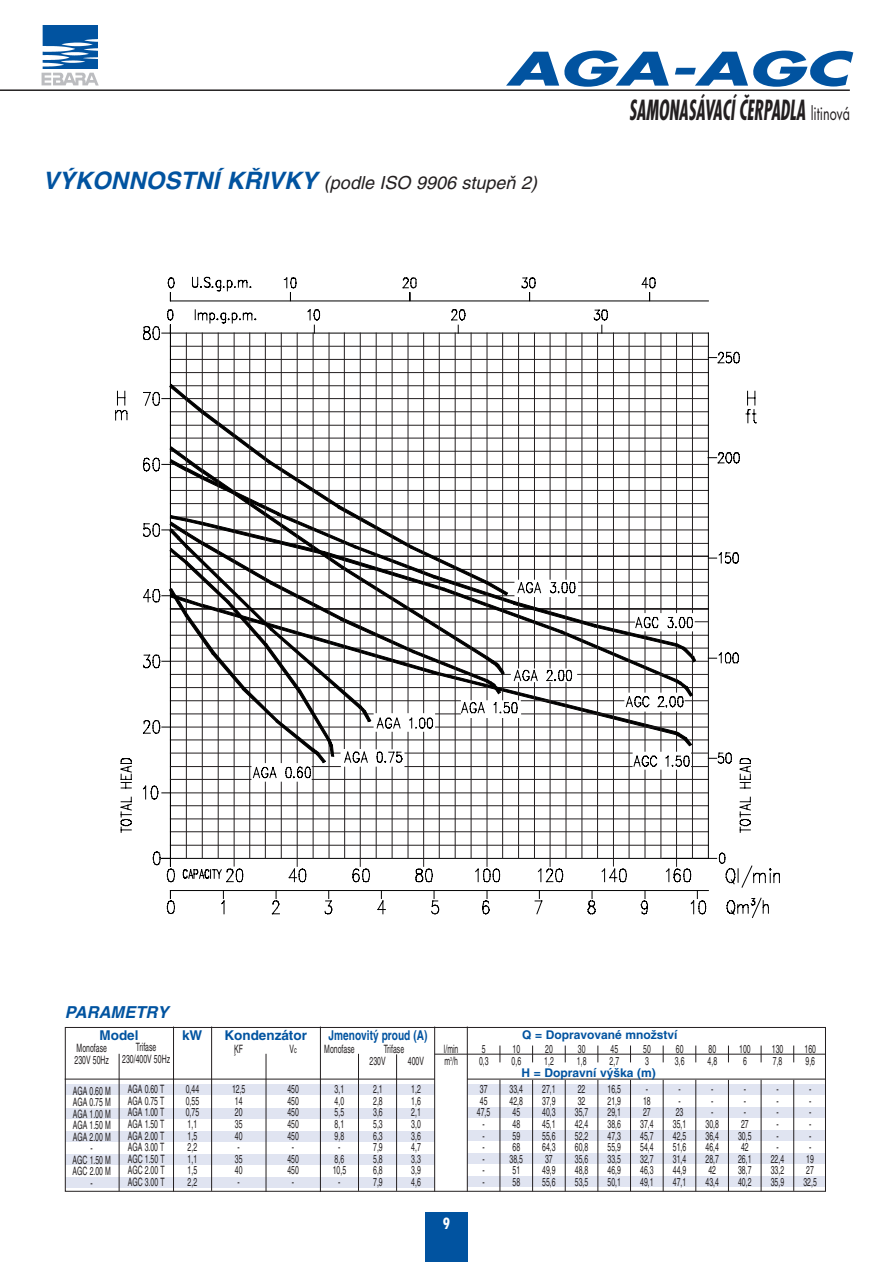
<style>
.page{position:relative;width:893px;height:1262px;background:#fff}
.page>*{position:absolute;margin:0;border:0;box-sizing:border-box;transform-origin:0 0}
.t1{font:italic 700 45px "Futura CE";color:#0153a0;scale:1.5 1}
.t2{font:italic 700 condensed 27px "Futura CE";color:#231f20;scale:.65 1}
.t3{font:italic 18px "Helvetica CE";color:#231f20}
.t4{font:italic 700 16.5px "Helvetica CE";color:#0153a0}
.t5{font:700 condensed 15px "Futura CE";color:#fff}
.t6{font:700 13.5px "Helvetica CE";color:#0153a0}
.t7{font:700 13.5px "Helvetica CE";color:#0153a0;scale:.75 1}
.t8{font:700 12px "Helvetica CE";color:#0153a0}
.t9{font:11.55px/11.6px "Helvetica CE";color:#231f20;scale:.6 1}
.s1{font-weight:400;font-style:normal;font-stretch:normal;font-size:18px}
.s2{font-weight:700;font-size:24px;color:#0153a0}
.s3{font-size:9px}
</style>
<div class="page">
<hr style="left:0;top:89px;width:849px;height:2px;background:#231f20">
<img style="left:42px;top:26px;width:55px;height:42px">
<img style="left:42px;top:72px;width:57px;height:13px">
<div style="left:425px;top:1212px;width:43px;height:50px;background:#0153a0"></div>
<svg style="left:115px;top:276px;width:665px;height:642px"></svg>
<div style="left:65px;top:1084px;width:369px;height:11px;background:#e0e4f1"></div>
<div style="left:467px;top:1084px;width:358px;height:11px;background:#e0e4f1"></div>
<div style="left:467px;top:1153px;width:358px;height:10px;background:#e0e4f1"></div>
<div style="left:467px;top:1176px;width:358px;height:10px;background:#e0e4f1"></div>
<div style="left:467px;top:1129px;width:358px;height:11px;background:#e0e4f1"></div>
<div style="left:467px;top:1106px;width:358px;height:11px;background:#e0e4f1"></div>
<div style="left:65px;top:1107px;width:369px;height:11px;background:#e0e4f1"></div>
<div style="left:65px;top:1130px;width:369px;height:11px;background:#e0e4f1"></div>
<div style="left:65px;top:1153px;width:369px;height:11px;background:#e0e4f1"></div>
<div style="left:65px;top:1176px;width:370px;height:11px;background:#e0e4f1"></div>
<div style="left:65px;top:1027px;width:761px;height:164px;border:1px solid #231f20"></div>
<hr style="left:119px;top:1053px;width:1px;height:138px;background:#231f20">
<hr style="left:173px;top:1026px;width:1px;height:165px;background:#231f20">
<hr style="left:211px;top:1026px;width:1px;height:164px;background:#231f20">
<hr style="left:266px;top:1053px;width:1px;height:138px;background:#231f20">
<hr style="left:320px;top:1026px;width:1px;height:166px;background:#231f20">
<hr style="left:358px;top:1053px;width:1px;height:137px;background:#231f20">
<hr style="left:396px;top:1054px;width:1px;height:136px;background:#231f20">
<hr style="left:434px;top:1026px;width:1px;height:165px;background:#231f20">
<hr style="left:467px;top:1026px;width:1px;height:165px;background:#231f20">
<hr style="left:499px;top:1079px;width:1px;height:112px;background:#231f20">
<hr style="left:532px;top:1079px;width:1px;height:112px;background:#231f20">
<hr style="left:565px;top:1079px;width:1px;height:112px;background:#231f20">
<hr style="left:597px;top:1079px;width:1px;height:112px;background:#231f20">
<hr style="left:630px;top:1079px;width:1px;height:112px;background:#231f20">
<hr style="left:663px;top:1079px;width:1px;height:112px;background:#231f20">
<hr style="left:695px;top:1079px;width:1px;height:112px;background:#231f20">
<hr style="left:728px;top:1079px;width:1px;height:112px;background:#231f20">
<hr style="left:760px;top:1079px;width:1px;height:112px;background:#231f20">
<hr style="left:793px;top:1079px;width:1px;height:111px;background:#231f20">
<svg style="left:499px;top:1045px;width:1px;height:17px"></svg>
<svg style="left:532px;top:1045px;width:1px;height:17px"></svg>
<svg style="left:565px;top:1045px;width:1px;height:17px"></svg>
<svg style="left:597px;top:1045px;width:1px;height:17px"></svg>
<svg style="left:630px;top:1045px;width:1px;height:17px"></svg>
<svg style="left:663px;top:1045px;width:1px;height:17px"></svg>
<svg style="left:695px;top:1045px;width:1px;height:17px"></svg>
<svg style="left:728px;top:1045px;width:1px;height:17px"></svg>
<svg style="left:760px;top:1045px;width:1px;height:17px"></svg>
<svg style="left:793px;top:1045px;width:1px;height:17px"></svg>
<hr style="left:434px;top:1053px;width:392px;height:1px;background:#231f20">
<hr style="left:467px;top:1078px;width:358px;height:1px;background:#231f20">
<hr style="left:65px;top:1078px;width:369px;height:1px;background:#231f20">
<h1 class="t1" style="left:506px;top:48px;width:230px">AGA-AGC</h1>
<h2 class="t2" style="left:628px;top:98px;width:342px">SAMONASÁVACÍ ČERPADLA <span class="s1">litinová</span></h2>
<h3 class="t3" style="left:43px;top:176px;width:495px"><span class="s2">V¯KONNOSTNÍ K¤IVKY</span> (podle ISO 9906 stupeÀ 2)</h3>
<h3 class="t4" style="left:65px;top:1005px;width:105px">PARAMETRY</h3>
<p class="t6" style="left:99px;top:1030px;width:40px">Model</p>
<p class="t6" style="left:182px;top:1030px;width:22px">kW</p>
<p class="t6" style="left:224px;top:1030px;width:84px">Kondenzátor</p>
<p class="t7" style="left:328px;top:1030px;width:133px">Jmenovit˘ proud (A)</p>
<p class="t8" style="left:522px;top:1030px;width:157px">Q = Dopravované mnoÏství</p>
<p class="t9" style="left:75px;top:1043px;width:59px">Monofase<br>230V 50Hz</p>
<p class="t9" style="left:73px;top:1085px;width:65px;text-align:center">AGA 0.60 M<br>AGA 0.75 M<br>AGA 1.00 M<br>AGA 1.50 M<br>AGA 2.00 M -<br>AGC 1.50 M<br>AGC 2.00 M -</p>
<p class="t9" style="left:136px;top:1042px;width:36px">Trifase</p>
<p class="t9" style="left:234px;top:1044px;width:16px">µF</p>
<p class="t9" style="left:289px;top:1044px;width:14px">V<span class="s3">c</span></p>
<p class="t9" style="left:122px;top:1053px;width:81px">230/400V 50Hz</p>
<p class="t9" style="left:128px;top:1084px;width:63px;text-align:justify">AGA 0.60 T AGA 0.75 T AGA 1.00 T AGA 1.50 T AGA 2.00 T AGA 3.00 T AGC 1.50 T AGC 2.00 T AGC 3.00 T</p>
<p class="t9" style="left:186px;top:1084px;width:24px">0,44<br>0,55<br>0,75<br>1,1<br>1,5<br>2,2<br>1,1<br>1,5<br>2,2</p>
<p class="t9" style="left:333px;top:1084px;width:24px;text-align:center">3,1<br>4,0<br>5,5<br>8,1<br>9,8 -<br>8,6<br>10,5 -</p>
<p class="t9" style="left:373px;top:1084px;width:17px;text-align:justify">2,1<br>2,8<br>3,6<br>5,3<br>6,3<br>7,9<br>5,8<br>6,8<br>7,9</p>
<p class="t9" style="left:411px;top:1084px;width:17px;text-align:justify">1,2<br>1,6<br>2,1<br>3,0<br>3,6<br>4,7<br>3,3<br>3,9<br>4,6</p>
<p class="t9" style="left:477px;top:1084px;width:24px;text-align:center">37<br>45<br>47,5 -<br>-<br>-<br>-<br>-<br>-</p>
<p class="t9" style="left:509px;top:1084px;width:24px">33,4<br>42,8<br>45<br>48<br>59<br>68<br>38,5<br>51<br>58</p>
<p class="t9" style="left:542px;top:1084px;width:24px">27,1<br>37,9<br>40,3<br>45,1<br>55,6<br>64,3<br>37<br>49,9<br>55,6</p>
<p class="t9" style="left:575px;top:1084px;width:24px">22<br>32<br>35,7<br>42,4<br>52,2<br>60,8<br>35,6<br>48,8<br>53,5</p>
<p class="t9" style="left:607px;top:1084px;width:24px;text-align:justify">16,5<br>21,9<br>29,1<br>38,6<br>47,3<br>55,9<br>33,5<br>46,9<br>50,1</p>
<p class="t9" style="left:640px;top:1084px;width:24px;text-align:center">-<br>18<br>27<br>37,4<br>45,7<br>54,4<br>32,7<br>46,3<br>49,1</p>
<p class="t9" style="left:672px;top:1084px;width:24px;text-align:center">-<br>-<br>23<br>35,1<br>42,5<br>51,6<br>31,4<br>44,9<br>47,1</p>
<p class="t9" style="left:705px;top:1084px;width:24px;text-align:center">-<br>-<br>-<br>30,8<br>36,4<br>46,4<br>28,7<br>42<br>43,4</p>
<p class="t9" style="left:738px;top:1084px;width:24px;text-align:center">-<br>-<br>-<br>27<br>30,5<br>42<br>26,1<br>38,7<br>40,2</p>
<p class="t9" style="left:770px;top:1084px;width:24px;text-align:center">-<br>-<br>-<br>-<br>-<br>-<br>22,4<br>33,2<br>35,9</p>
<p class="t9" style="left:803px;top:1084px;width:24px;text-align:center">-<br>-<br>-<br>-<br>-<br>-<br>19<br>27<br>32,5</p>
<p class="t9" style="left:324px;top:1044px;width:52px">Monofase</p>
<p class="t9" style="left:384px;top:1044px;width:36px">Trifase</p>
<p class="t9" style="left:444px;top:1044px;width:26px">l/min m<sup>3</sup>/h</p>
<p class="t9" style="left:479px;top:1044px;width:18px">5<br>0,3</p>
<p class="t9" style="left:511px;top:1044px;width:17px">10<br>0,6</p>
<p class="t9" style="left:544px;top:1044px;width:17px">20<br>1,2</p>
<p class="t9" style="left:577px;top:1044px;width:18px">30<br>1,8</p>
<p class="t9" style="left:609px;top:1044px;width:17px">45<br>2,7</p>
<p class="t9" style="left:643px;top:1044px;width:14px">50<br>3</p>
<p class="t9" style="left:675px;top:1044px;width:18px">60<br>3,6</p>
<p class="t9" style="left:707px;top:1044px;width:18px">80<br>4,8</p>
<p class="t9" style="left:739px;top:1044px;width:21px;text-align:center">100<br>6</p>
<p class="t9" style="left:771px;top:1044px;width:21px">130<br>7,8</p>
<p class="t9" style="left:804px;top:1044px;width:21px">160<br>9,6</p>
<p class="t8" style="left:521px;top:1067px;width:136px">H = Dopravní v˘‰ka (m)</p>
<p class="t9" style="left:369px;top:1055px;width:28px">230V</p>
<p class="t9" style="left:408px;top:1055px;width:28px">400V</p>
<p class="t9" style="left:232px;top:1084px;width:24px">12,5<br>14<br>20<br>35<br>40<br>-<br>35<br>40<br>-</p>
<p class="t9" style="left:287px;top:1084px;width:21px;text-align:center">450<br>450<br>450<br>450<br>450 -<br>450<br>450 -</p>
<p class="t5" style="left:443px;top:1216px;width:9px">9</p>
</div>
